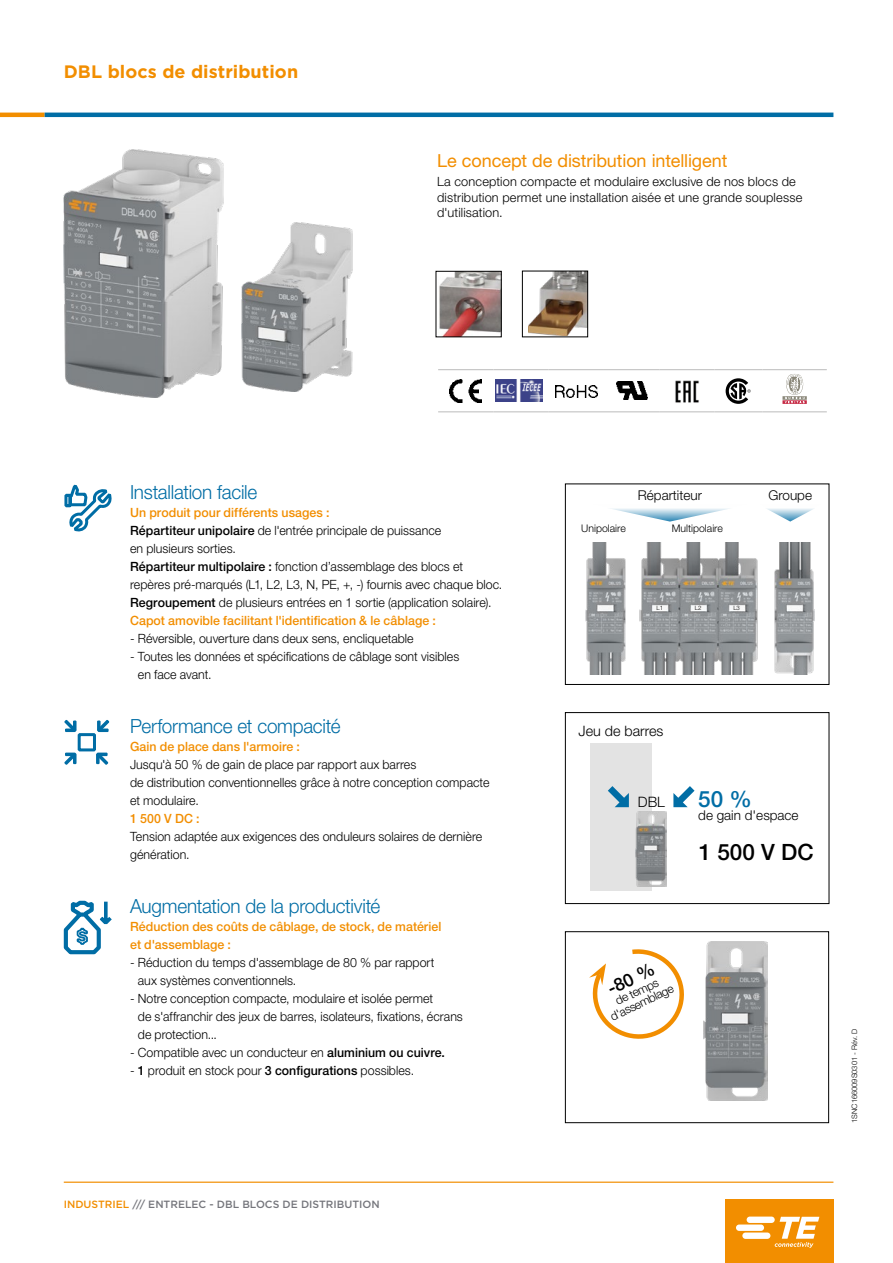
<style>
.page{position:relative;width:893px;height:1263px;background:#fff}
.page>*{position:absolute;margin:0;border:0;box-sizing:border-box;transform-origin:0 0}
.t1{font:500 22.5px "Helvetica Neue LT Std";color:#000}
.t2{font:500 22.5px "Helvetica Neue LT Std";color:#006da5}
.t3{font:300 19.5px "Helvetica Neue LT Std";letter-spacing:-.01em;color:#006da5}
.t4{font:18px "Helvetica Neue LT Std";letter-spacing:-.005em;color:#f28e00}
.t5{font:700 18px "Gotham";letter-spacing:.005em;color:#f28e00}
.t6{font:500 18px "Helvetica Neue LT Std";color:#000}
.t7{font:300 14.4px "Helvetica Neue LT Std";color:#000}
.t8{font:300 13.5px "Helvetica Neue LT Std";color:#000}
.t9{font:300 12.75px/18px "Helvetica Neue LT Std";letter-spacing:.005em;color:#000}
.t10{font:500 12.75px/18px "Helvetica Neue LT Std";letter-spacing:.005em;color:#f28e00}
.t11{font:300 12px/12px "Helvetica Neue LT Std";color:#000;text-align:center}
.t12{font:500 10.5px "Gotham";color:#75767c}
.t13{font:300 10.5px "Helvetica Neue LT Std";color:#000}
.t14{font:300 7.5px "Helvetica Neue LT Std";color:#000}
.t15{font:300 6px "Helvetica Neue LT Std";color:#000}
.s1{font-weight:500;color:#f28e00}
.s2{font-weight:500}
.s3{color:#f28e00}
</style>
<div class="page">
<div style="left:725px;top:1199px;width:108px;height:64px;background:#f28e00"></div>
<svg style="left:736px;top:1216px;width:83px;height:32px"></svg>
<hr style="left:0;top:113px;width:45px;height:4px;background:#f28e00">
<hr style="left:45px;top:113px;width:788px;height:4px;background:#006da5">
<hr style="left:64px;top:1181px;width:769px;height:2px;background:#f28e00">
<img style="left:585px;top:542px;width:230px;height:133px">
<div style="left:565px;top:484px;width:264px;height:201px;border:1px solid #000"></div>
<div style="left:591px;top:743px;width:61px;height:147px;background:#e3e3e3"></div>
<div style="left:565px;top:931px;width:264px;height:192px;border:1px solid #000"></div>
<div style="left:565px;top:712px;width:264px;height:192px;border:1px solid #000"></div>
<hr style="left:438px;top:411px;width:55px;height:1px;background:#bcbcbc">
<hr style="left:438px;top:369px;width:55px;height:1px;background:#bcbcbc">
<hr style="left:493px;top:411px;width:56px;height:1px;background:#bcbcbc">
<hr style="left:493px;top:369px;width:56px;height:1px;background:#bcbcbc">
<hr style="left:549px;top:411px;width:55px;height:1px;background:#bcbcbc">
<hr style="left:549px;top:369px;width:55px;height:1px;background:#bcbcbc">
<hr style="left:604px;top:411px;width:55px;height:1px;background:#bcbcbc">
<hr style="left:604px;top:369px;width:55px;height:1px;background:#bcbcbc">
<hr style="left:659px;top:411px;width:55px;height:1px;background:#bcbcbc">
<hr style="left:659px;top:369px;width:55px;height:1px;background:#bcbcbc">
<hr style="left:714px;top:411px;width:48px;height:1px;background:#bcbcbc">
<hr style="left:714px;top:369px;width:48px;height:1px;background:#bcbcbc">
<hr style="left:762px;top:411px;width:65px;height:1px;background:#bcbcbc">
<hr style="left:762px;top:369px;width:65px;height:1px;background:#bcbcbc">
<img style="left:450px;top:379px;width:32px;height:23px">
<img style="left:495px;top:380px;width:47px;height:21px">
<img style="left:555px;top:385px;width:42px;height:13px">
<img style="left:616px;top:382px;width:31px;height:18px">
<img style="left:675px;top:380px;width:24px;height:23px">
<svg style="left:726px;top:378px;width:25px;height:26px"></svg>
<svg style="left:782px;top:374px;width:25px;height:30px"></svg>
<img style="left:64px;top:150px;width:159px;height:248px">
<img style="left:241px;top:222px;width:111px;height:170px">
<svg style="left:589px;top:949px;width:95px;height:90px"></svg>
<img style="left:439px;top:273px;width:60px;height:62px">
<img style="left:636px;top:811px;width:30px;height:76px">
<img style="left:704px;top:942px;width:63px;height:159px">
<svg style="left:673px;top:786px;width:21px;height:21px"></svg>
<svg style="left:608px;top:786px;width:21px;height:21px"></svg>
<svg style="left:611px;top:508px;width:203px;height:14px"></svg>
<img style="left:528px;top:273px;width:58px;height:62px">
<div style="left:522px;top:271px;width:66px;height:66px;border:1px solid #000"></div>
<svg style="left:64px;top:484px;width:48px;height:47px"></svg>
<svg style="left:64px;top:719px;width:13px;height:14px"></svg>
<svg style="left:64px;top:752px;width:13px;height:13px"></svg>
<svg style="left:96px;top:752px;width:13px;height:13px"></svg>
<svg style="left:97px;top:720px;width:13px;height:13px"></svg>
<div style="left:78px;top:733px;width:18px;height:18px;border:3px solid #006da5"></div>
<svg style="left:63px;top:900px;width:49px;height:55px"></svg>
<h3 class="t5" style="left:64px;top:60px;width:236px">DBL blocs de distribution</h3>
<h3 class="t4" style="left:437px;top:150px;width:292px">Le concept de distribution intelligent</h3>
<p class="t9" style="left:437px;top:174px;width:367px;line-height:15.3px">La conception compacte et modulaire exclusive de nos blocs de distribution permet une installation aisée et une grande souplesse d'utilisation.</p>
<h2 class="t3" style="left:130px;top:480px;width:129px">Installation facile</h2>
<p class="t9" style="left:130px;top:503px;width:374px"><span class="s1">Un produit pour différents usages :<br></span><span class="s2">Répartiteur unipolaire</span> de l'entrée principale de puissance<br>en plusieurs sorties.<br><span class="s2">Répartiteur multipolaire :</span> fonction d’assemblage des blocs et repères pré-marqués (L1, L2, L3, N, PE, +, -) fournis avec chaque bloc.<br><span class="s2">Regroupement</span> de plusieurs entrées en 1 sortie (application solaire).<br><span class="s1">Capot amovible facilitant l'identification &amp; le câblage :</span></p>
<p class="t9" style="left:130px;top:629px;width:285px">- Réversible, ouverture dans deux sens, encliquetable</p>
<p class="t9" style="left:138px;top:647px;width:323px;text-indent:-8px">- Toutes les données et spécifications de câblage sont visibles en face avant.</p>
<h2 class="t3" style="left:130px;top:714px;width:212px">Performance et compacité</h2>
<p class="t10" style="left:130px;top:737px;width:171px">Gain de place dans l'armoire :</p>
<p class="t9" style="left:130px;top:755px;width:361px">Jusqu'à 50 % de gain de place par rapport aux barres<br>de distribution conventionnelles grâce à notre conception compacte et modulaire.</p>
<p class="t10" style="left:130px;top:809px;width:71px">1 500 V DC :</p>
<p class="t9" style="left:130px;top:827px;width:354px">Tension adaptée aux exigences des onduleurs solaires de dernière génération.</p>
<h2 class="t3" style="left:130px;top:894px;width:252px">Augmentation de la productivité</h2>
<p class="t10" style="left:130px;top:917px;width:313px">Réduction des coûts de câblage, de stock, de matériel et d'assemblage :</p>
<p class="t9" style="left:138px;top:953px;width:298px;text-indent:-8px">- Réduction du temps d'assemblage de 80 % par rapport aux systèmes conventionnels.</p>
<p class="t9" style="left:138px;top:989px;width:327px;text-indent:-8px">- Notre conception compacte, modulaire et isolée permet<br>de s'affranchir des jeux de barres, isolateurs, fixations, écrans de protection...</p>
<p class="t9" style="left:130px;top:1043px;width:316px">- Compatible avec un conducteur en <span class="s2">aluminium ou cuivre.</span></p>
<p class="t9" style="left:130px;top:1061px;width:286px">- <span class="s2">1</span> produit en stock pour <span class="s2">3 configurations</span> possibles.</p>
<p class="t12" style="left:64px;top:1197px;width:317px"><span class="s3">INDUSTRIEL</span> /// ENTRELEC - DBL BLOCS DE DISTRIBUTION</p>
<p class="t13" style="left:581px;top:521px;width:46px">Unipolaire</p>
<p class="t8" style="left:638px;top:487px;width:66px">Répartiteur</p>
<p class="t8" style="left:768px;top:487px;width:45px">Groupe</p>
<p class="t13" style="left:672px;top:521px;width:53px">Multipolaire</p>
<p class="t15" style="left:656px;top:605px;width:8px">L1</p>
<p class="t15" style="left:695px;top:605px;width:8px">L2</p>
<p class="t15" style="left:733px;top:605px;width:8px">L3</p>
<p class="t7" style="left:579px;top:722px;width:86px">Jeu de barres</p>
<p class="t7" style="left:638px;top:793px;width:29px">DBL</p>
<h1 class="t2" style="left:698px;top:785px;width:55px">50 %</h1>
<p class="t8" style="left:698px;top:807px;width:102px">de gain d'espace</p>
<h1 class="t1" style="left:699px;top:839px;width:117px">1 500 V DC</h1>
<h3 class="t6" style="left:604px;top:979px;width:52px;rotate:-25deg">-80 %</h3>
<p class="t11" style="left:603px;top:1000px;width:70px;rotate:-25deg">de temps d'assemblage</p>
<p class="t14" style="left:850px;top:1123px;width:95px;rotate:-90deg">1SNC166009S0301 - Rév. D</p>
</div>
